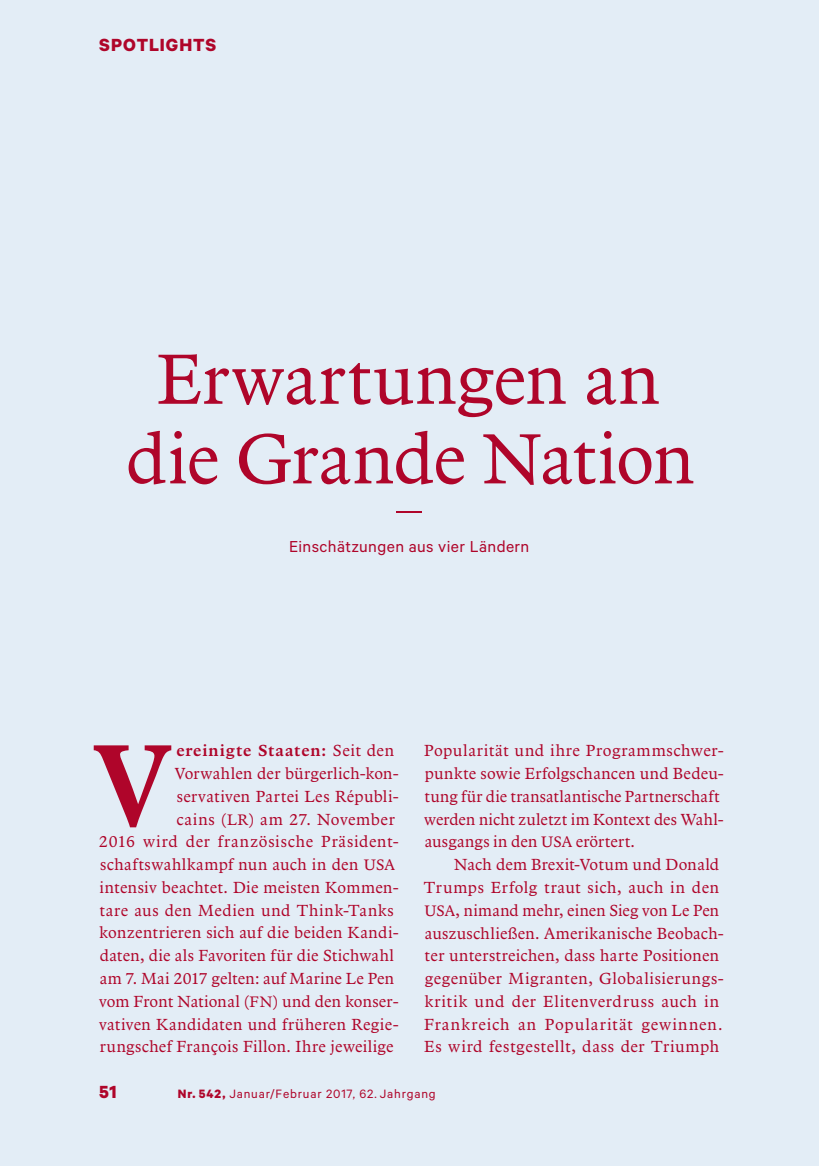
<style>
.page{position:relative;width:819px;height:1166px;background:#e3edf6}
.page>*{position:absolute;margin:0;border:0;box-sizing:border-box;transform-origin:0 0}
.t1{font:600 119px "Arbesco DT";color:#af052a}
.t2{font:73.5px/79.6px "Arbesco DT";letter-spacing:-.005em;color:#af052a;text-align:center}
.t3{font:700 19.78px "Calibre";letter-spacing:.045em;color:#af052a}
.t4{font:17.85px "Calibre";letter-spacing:.02em;color:#af052a}
.t5{font:16.62px/22.8px "Arbesco DT";letter-spacing:.025em;color:#af052a}
.t6{font:13.65px "Calibre";letter-spacing:.06em;color:#af052a}
.s1{font-weight:600}
.s2{font-size:15.75px}
.s3{font-weight:700}
</style>
<div class="page">
<hr style="left:396px;top:511px;width:26px;height:2px;background:#af052a">
<p class="t3" style="left:99px;top:33px;width:118px">SPOTLIGHTS</p>
<h2 class="t2" style="left:126px;top:343px;width:571px">Erwartungen an die Grande Nation</h2>
<p class="t4" style="left:289px;top:536px;width:242px">Einschätzungen aus vier Ländern</p>
<p class="t5" style="left:99px;top:740px;width:301px;text-align:right"><span class="s1">ereinigte Staaten:</span> Seit den Vorwahlen der bürgerlich-kon&shy;servativen Partei Les Républi-<br>cains (<span class="s2">LR</span>) am 27. November<br>2016 wird der französische Präsident&shy;schaftswahlkampf nun auch in den <span class="s2">USA </span>intensiv beachtet. Die meisten Kommen&shy;tare aus den Medien und Think-Tanks konzentrieren sich auf die beiden Kandi&shy;daten, die als Favoriten für die Stichwahl am 7. Mai 2017 gelten: auf Marine Le Pen vom Front National (<span class="s2">FN</span>) und den konser&shy;vativen Kandidaten und früheren Regie&shy;rungschef François Fillon. Ihre jeweilige</p>
<p class="t5" style="left:424px;top:740px;width:301px">Popularität und ihre Programmschwer&shy;punkte sowie Erfolgschancen und Bedeu&shy;tung für die transatlantische Partnerschaft werden nicht zuletzt im Kontext des Wahl&shy;ausgangs in den <span class="s2">USA</span> erörtert.</p>
<h1 class="t1" style="left:93px;top:715px;width:81px">V</h1>
<p class="t5" style="left:424px;top:854px;width:301px;text-indent:30px">Nach dem Brexit-Votum und Donald Trumps Erfolg traut sich, auch in den <span class="s2">USA</span>, nimand mehr, einen Sieg von Le Pen auszuschließen. Amerikanische Beobach&shy;ter unterstreichen, dass harte Positionen gegenüber Migranten, Globalisierungs&shy;kritik und der Elitenverdruss auch in Frankreich an Popularität gewinnen.<br>Es wird festgestellt, dass der Triumph</p>
<p class="t3" style="left:99px;top:1079px;width:19px">51</p>
<p class="t6" style="left:178px;top:1085px;width:259px"><span class="s3">NR. 542,</span> Januar/Februar 2017, 62. Jahrgang</p>
</div>
